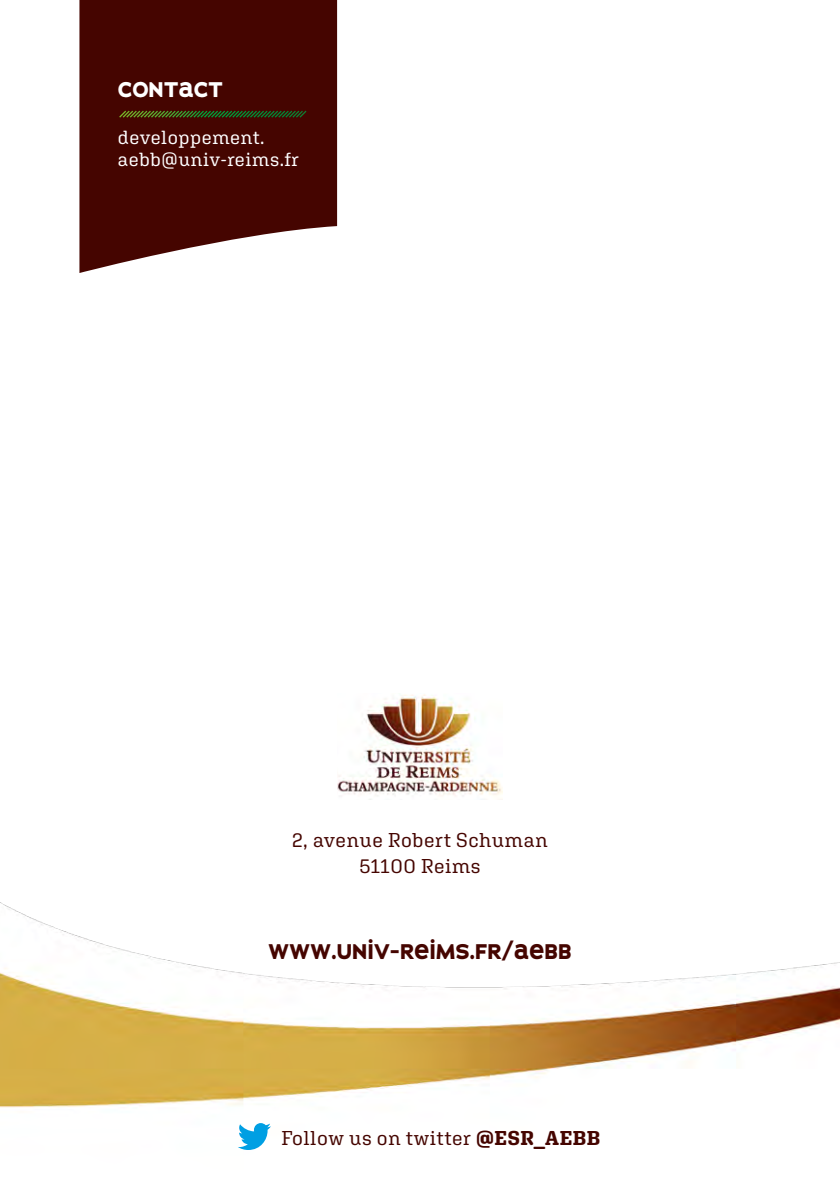
<style>
.page{position:relative;width:840px;height:1191px;background:#fff}
.page>*{position:absolute;margin:0;border:0;box-sizing:border-box;transform-origin:0 0}
.t1{font:700 24px "Big Smalls";color:#450500}
.t2{font:700 24px "Big Smalls";color:#fff}
.t3{font:20px/26px "Aglet Slab";letter-spacing:.025em;color:#450500;text-align:center}
.t4{font:19px/22.8px "Aglet Slab";letter-spacing:.025em;color:#fff}
.s1{font-weight:700}
</style>
<div class="page">
<svg style="left:79px;top:0;width:258px;height:273px;fill:#450500"></svg>
<svg style="left:118px;top:109px;width:190px;height:10px"></svg>
<img style="left:0;top:902px;width:839px;height:206px">
<img style="left:337px;top:694px;width:165px;height:102px">
<svg style="left:238px;top:1123px;width:33px;height:27px"></svg>
<p class="t2" style="left:118px;top:72px;width:106px">CONTACT</p>
<p class="t4" style="left:118px;top:125px;width:182px">developpement. aebb@univ-reims.fr</p>
<p class="t3" style="left:292px;top:827px;width:257px">2, avenue Robert Schuman<br>51100 Reims</p>
<p class="t1" style="left:268px;top:934px;width:305px">WWW.UNIV-REIMS.FR/AEBB</p>
<p class="t3" style="left:281px;top:1124px;width:320px">Follow us on twitter <span class="s1">@ESR_AEBB</span></p>
</div>
